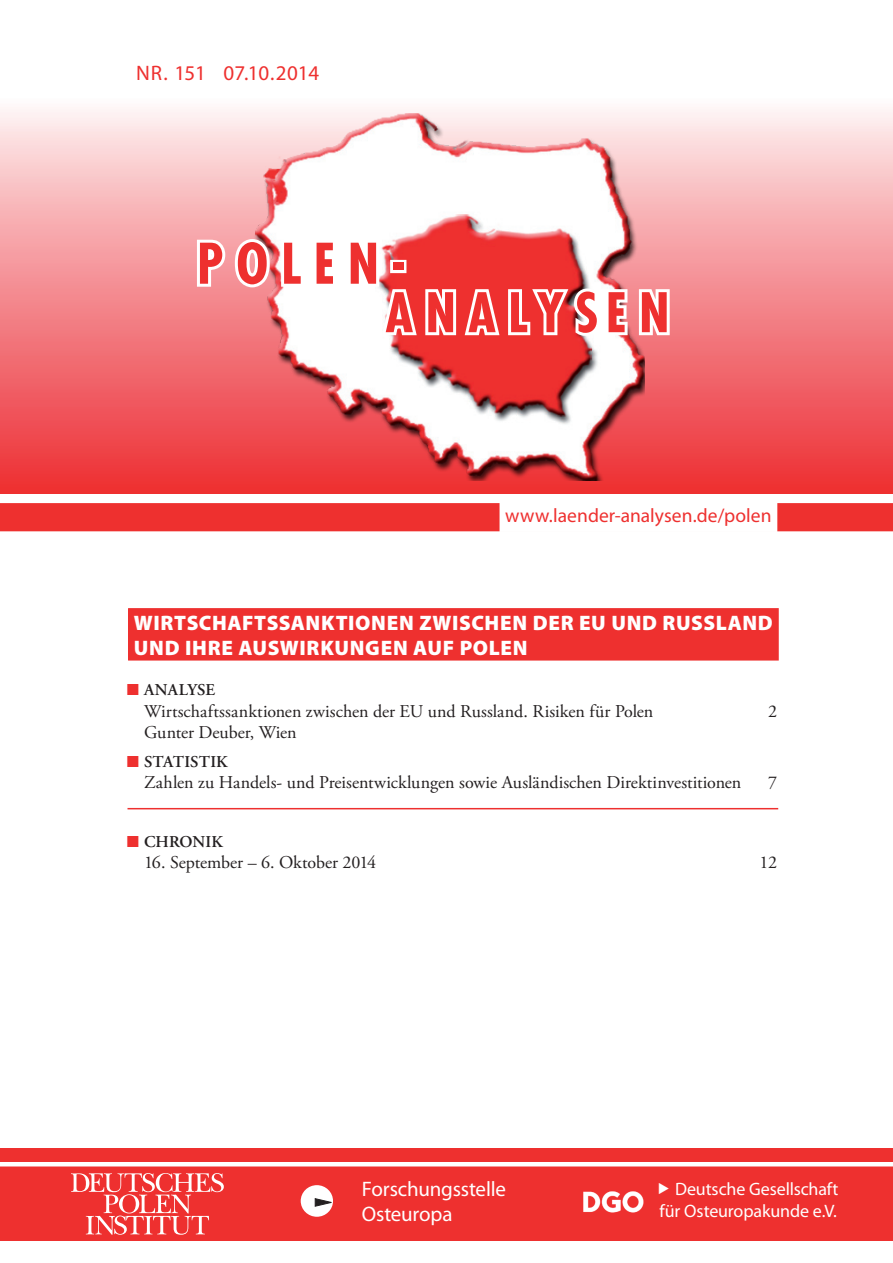
<style>
.page{position:relative;width:893px;height:1263px;background:#fff}
.page>*{position:absolute;margin:0;border:0;box-sizing:border-box;transform-origin:0 0}
.t1{font:61.5px "Futura TOT Bol Con";letter-spacing:.195em;color:#ee302f}
.t2{font:60px "Futura TOT Bol Con";letter-spacing:.2em;color:#ee302f}
.t3{font:900 21px/25.2px "Myriad Pro";letter-spacing:.03em;color:#fff}
.t4{font:21px/25.2px "Myriad Pro";letter-spacing:-.01em;color:#fff}
.t5{font:21px "Myriad Pro";letter-spacing:-.005em;color:#ee302f}
.t6{font:19.5px "Myriad Pro";letter-spacing:.005em;color:#ee302f}
.t7{font:18px "Adobe Garamond Pro";color:#231f20}
.t8{font:18px/21.6px "Myriad Pro";letter-spacing:-.005em;color:#fff;text-align:right}
.t9{font:600 16.5px "Adobe Garamond Pro";letter-spacing:.17em;color:#231f20}
.s1{font-family:"Futura TOT Boo";font-weight:400;color:#ee302f}
</style>
<div class="page">
<div style="left:0;top:98px;width:893px;height:395px;background:linear-gradient(to bottom,#fdf1f3,#ec2a31)"></div>
<div style="left:0;top:1148px;width:893px;height:93px;background:#ee302f"></div>
<div style="left:0;top:503px;width:893px;height:28px;background:#ee302f"></div>
<hr style="left:0;top:1162px;width:893px;height:4px;background:#fff">
<div style="left:301px;top:1185px;width:32px;height:32px;background:#fff;border-radius:50%"></div>
<div style="left:129px;top:609px;width:649px;height:51px;background:#ee302f"></div>
<div style="left:128px;top:608px;width:651px;height:52px;border:2px solid #ee302f"></div>
<svg style="left:315px;top:1198px;width:17px;height:8px"></svg>
<img style="left:249px;top:99px;width:395px;height:382px">
<svg style="left:194px;top:208px;width:482px;height:165px"></svg>
<div style="left:390px;top:260px;width:16px;height:13px;border:6px solid #fff"></div>
<svg style="left:71px;top:1173px;width:153px;height:62px"></svg>
<div style="left:500px;top:499px;width:277px;height:32px;background:#fff"></div>
<img style="left:583px;top:1191px;width:60px;height:22px">
<hr style="left:128px;top:808px;width:650px;height:1px;background:#ee302f">
<p class="t5" style="left:136px;top:60px;width:185px">NR. 151 07.10.2014</p>
<h1 class="t1" style="left:197px;top:228px;width:208px">POLEN-</h1>
<h2 class="t2" style="left:386px;top:278px;width:286px">ANALYSEN</h2>
<p class="t6" style="left:505px;top:503px;width:268px">www.laender-analysen.de/polen</p>
<p class="t3" style="left:134px;top:609px;width:640px">WIRTSCHAFTSSANKTIONEN ZWISCHEN DER EU UND RUSSLAND<br>UND IHRE AUSWIRKUNGEN AUF POLEN</p>
<p class="t9" style="left:127px;top:680px;width:86px"><span class="s1">■</span> ANALYSE</p>
<p class="t7" style="left:144px;top:700px;width:511px">Wirtschaftssanktionen zwischen der EU und Russland. Risiken für Polen</p>
<p class="t7" style="left:768px;top:700px;width:10px">2</p>
<p class="t7" style="left:144px;top:722px;width:154px">Gunter Deuber, Wien</p>
<p class="t9" style="left:127px;top:752px;width:98px"><span class="s1">■</span> STATISTIK</p>
<p class="t7" style="left:144px;top:772px;width:599px">Zahlen zu Handels- und Preisentwicklungen sowie Ausländischen Direktinvestitionen</p>
<p class="t7" style="left:768px;top:772px;width:10px">7</p>
<p class="t9" style="left:127px;top:832px;width:93px"><span class="s1">■</span> CHRONIK</p>
<p class="t7" style="left:144px;top:852px;width:234px">16. September – 6. Oktober 2014</p>
<p class="t7" style="left:759px;top:852px;width:19px">12</p>
<p class="t4" style="left:362px;top:1176px;width:146px">Forschungsstelle<br>Osteuropa</p>
<p class="t8" style="left:660px;top:1178px;width:180px">Deutsche Gesellschaft für Osteuropakunde e.V.</p>
</div>
